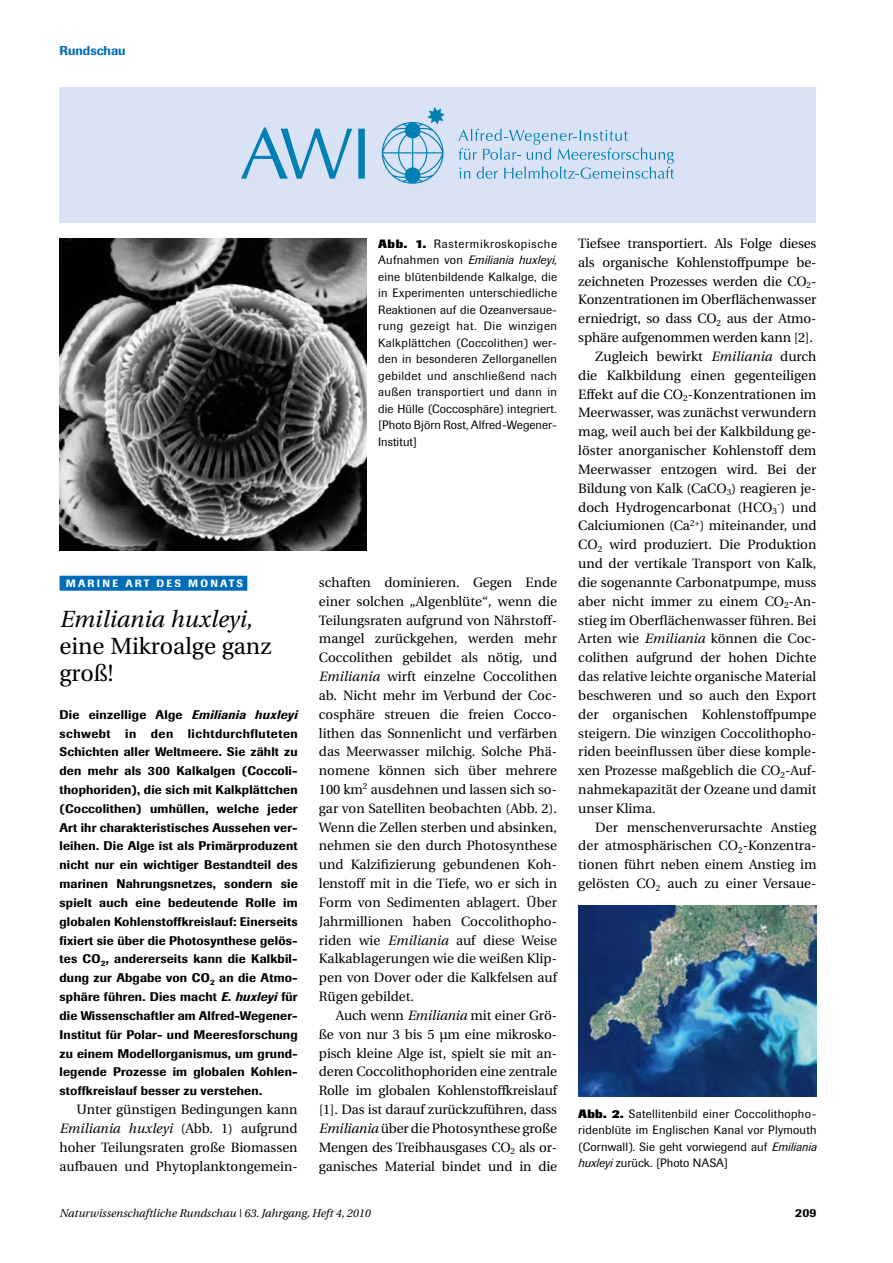
<style>
.page{position:relative;width:893px;height:1263px;background:#fff}
.page>*{position:absolute;margin:0;border:0;box-sizing:border-box;transform-origin:0 0}
.t1{font:23.25px/27px "Utopia";color:#000}
.t2{font:italic 23.25px "Utopia";color:#000}
.t3{font:13.5px/18.8px "Utopia";color:#000;text-align:justify}
.t4{font:500 12.75px "Berthold Imago BQ";color:#006db6}
.t5{font:500 12.45px/18.8px "Berthold Imago BQ";letter-spacing:.015em;color:#000;text-align:justify}
.t6{font:12px/16.5px "Berthold Imago BQ";letter-spacing:.01em;color:#000;text-align:justify}
.t7{font:500 12px "Berthold Imago BQ";color:#000}
.t8{font:italic 11.25px "Utopia";color:#000}
.t9{font:500 10.5px "Berthold Imago BQ";letter-spacing:.21em;color:#fff}
.s1{font-style:italic}
.s2{font-weight:800}
</style>
<div class="page">
<div style="left:60px;top:576px;width:187px;height:15px;background:#006db6"></div>
<div style="left:60px;top:87px;width:756px;height:136px;background:#dae3f5"></div>
<svg style="left:459px;top:129px;width:215px;height:50px"></svg>
<svg style="left:382px;top:107px;width:63px;height:77px"></svg>
<svg style="left:241px;top:127px;width:111px;height:52px"></svg>
<svg style="left:358px;top:128px;width:7px;height:51px"></svg>
<img style="left:60px;top:238px;width:306px;height:313px">
<img style="left:578px;top:906px;width:238px;height:190px">
<p class="t4" style="left:60px;top:42px;width:68px">Rundschau</p>
<p class="t9" style="left:66px;top:577px;width:179px">MARINE ART DES MONATS</p>
<h1 class="t2" style="left:60px;top:606px;width:194px">Emiliania huxleyi,</h1>
<h1 class="t1" style="left:60px;top:633px;width:213px">eine Mikroalge ganz groß!</h1>
<p class="t5" style="left:60px;top:705px;width:240px">Die einzellige Alge <span class="s1">Emiliania huxleyi </span>schwebt in den lichtdurchfluteten Schichten aller Weltmeere. Sie zählt zu den mehr als 300 Kalkalgen (Coccoli&shy;thophoriden), die sich mit Kalkplättchen (Coccolithen) umhüllen, welche jeder Art ihr charakteristisches Aussehen ver&shy;leihen. Die Alge ist als Primärproduzent nicht nur ein wichtiger Bestandteil des marinen Nahrungsnetzes, sondern sie spielt auch eine bedeutende Rolle im globalen Kohlenstoffkreislauf: Einerseits fixiert sie über die Photosynthese gelös&shy;tes CO<sub>2</sub>, andererseits kann die Kalkbil&shy;dung zur Abgabe von CO<sub>2</sub> an die Atmo&shy;sphäre führen. Dies macht <span class="s1">E. huxleyi</span> für die Wissenschaftler am Alfred-Wegener-Institut für Polar- und Meeresforschung zu einem Modellorganismus, um grund&shy;legende Prozesse im globalen Kohlen&shy;stoffkreislauf besser zu verstehen.</p>
<p class="t3" style="left:60px;top:1100px;width:240px;text-indent:17px">Unter günstigen Bedingungen kann <span class="s1">Emiliania huxleyi</span> (Abb. 1) aufgrund hoher Teilungsraten große Biomassen aufbauen und Phytoplanktongemein-</p>
<p class="t6" style="left:378px;top:236px;width:180px"><span class="s2">Abb. 1.</span> Rastermikroskopische Aufnahmen von <span class="s1">Emiliania huxleyi, </span>eine blütenbildende Kalkalge, die in Experimenten unterschiedliche Reaktionen auf die Ozeanversaue&shy;rung gezeigt hat. Die winzigen Kalkplättchen (Coccolithen) wer&shy;den in besonderen Zellorganellen gebildet und anschließend nach außen transportiert und dann in die Hülle (Coccosphäre) integriert. [Photo Björn Rost, Alfred-Wegener-Institut]</p>
<p class="t3" style="left:319px;top:573px;width:240px">schaften dominieren. Gegen Ende einer solchen „Algenblüte“, wenn die Teilungsraten aufgrund von Nährstoff&shy;mangel zurückgehen, werden mehr Coccolithen gebildet als nötig, und <span class="s1">Emiliania</span> wirft einzelne Coccolithen ab. Nicht mehr im Verbund der Coc&shy;cosphäre streuen die freien Cocco&shy;lithen das Sonnenlicht und verfärben das Meerwasser milchig. Solche Phä&shy;nomene können sich über mehrere 100 km<sup>2</sup> ausdehnen und lassen sich so&shy;gar von Satelliten beobachten (Abb. 2).<br>Wenn die Zellen sterben und absinken, nehmen sie den durch Photosynthese und Kalzifizierung gebundenen Koh&shy;lenstoff mit in die Tiefe, wo er sich in Form von Sedimenten ablagert. Über Jahrmillionen haben Coccolithopho&shy;riden wie <span class="s1">Emiliania</span> auf diese Weise Kalkablagerungen wie die weißen Klip&shy;pen von Dover oder die Kalkfelsen auf Rügen gebildet.</p>
<p class="t3" style="left:319px;top:1006px;width:240px;text-indent:17px">Auch wenn <span class="s1">Emiliania</span> mit einer Grö&shy;ße von nur 3 bis 5 µm eine mikrosko&shy;pisch kleine Alge ist, spielt sie mit an&shy;deren Coccolithophoriden eine zentrale Rolle im globalen Kohlenstoffkreislauf [1]. Das ist darauf zurückzuführen, dass <span class="s1">Emiliania</span> über die Photosynthese große Mengen des Treibhausgases CO<sub>2</sub> als or&shy;ganisches Material bindet und in die</p>
<p class="t3" style="left:578px;top:234px;width:240px">Tiefsee transportiert. Als Folge dieses</p>
<p class="t3" style="left:578px;top:253px;width:240px">als organische Kohlenstoffpumpe be-</p>
<p class="t3" style="left:578px;top:272px;width:240px">zeichneten Prozesses werden die CO<sub>2</sub>-</p>
<p class="t3" style="left:578px;top:291px;width:240px">Konzentrationen im Oberflächenwasser</p>
<p class="t3" style="left:578px;top:310px;width:240px">erniedrigt, so dass CO<sub>2</sub> aus der Atmo-</p>
<p class="t3" style="left:578px;top:328px;width:236px">sphäre aufgenommen werden kann [2].</p>
<p class="t3" style="left:595px;top:347px;width:223px">Zugleich bewirkt <span class="s1">Emiliania</span> durch</p>
<p class="t3" style="left:578px;top:366px;width:240px">die Kalkbildung einen gegenteiligen</p>
<p class="t3" style="left:578px;top:385px;width:240px">Effekt auf die CO<sub>2</sub>-Konzentrationen im</p>
<p class="t3" style="left:578px;top:404px;width:240px">Meerwasser, was zunächst verwundern</p>
<p class="t3" style="left:578px;top:422px;width:240px">mag, weil auch bei der Kalkbildung ge-</p>
<p class="t3" style="left:578px;top:441px;width:240px">löster anorganischer Kohlenstoff dem</p>
<p class="t3" style="left:578px;top:460px;width:240px">Meerwasser entzogen wird. Bei der</p>
<p class="t3" style="left:578px;top:479px;width:240px">Bildung von Kalk (CaCO<sub>3</sub>) reagieren je-</p>
<p class="t3" style="left:578px;top:498px;width:240px">doch Hydrogencarbonat (HCO<sub>3</sub><sup>-</sup>) und</p>
<p class="t3" style="left:578px;top:517px;width:240px">Calciumionen (Ca<sup>2+</sup>) miteinander, und</p>
<p class="t3" style="left:578px;top:535px;width:240px">CO<sub>2</sub> wird produziert. Die Produktion</p>
<p class="t3" style="left:578px;top:554px;width:240px">und der vertikale Transport von Kalk,</p>
<p class="t3" style="left:578px;top:573px;width:240px">die sogenannte Carbonatpumpe, muss</p>
<p class="t3" style="left:578px;top:592px;width:240px">aber nicht immer zu einem CO<sub>2</sub>-An-</p>
<p class="t3" style="left:578px;top:611px;width:240px">stieg im Oberflächenwasser führen. Bei</p>
<p class="t3" style="left:578px;top:630px;width:240px">Arten wie <span class="s1">Emiliania</span> können die Coc-</p>
<p class="t3" style="left:578px;top:648px;width:240px">colithen aufgrund der hohen Dichte</p>
<p class="t3" style="left:578px;top:667px;width:240px">das relative leichte organische Material</p>
<p class="t3" style="left:578px;top:686px;width:240px">beschweren und so auch den Export</p>
<p class="t3" style="left:578px;top:705px;width:240px">der organischen Kohlenstoffpumpe</p>
<p class="t3" style="left:578px;top:724px;width:240px">steigern. Die winzigen Coccolithopho-</p>
<p class="t3" style="left:578px;top:743px;width:240px">riden beeinflussen über diese komple-</p>
<p class="t3" style="left:578px;top:761px;width:240px">xen Prozesse maßgeblich die CO<sub>2</sub>-Auf-</p>
<p class="t3" style="left:578px;top:780px;width:240px">nahmekapazität der Ozeane und damit</p>
<p class="t3" style="left:578px;top:799px;width:79px">unser Klima.</p>
<p class="t3" style="left:595px;top:818px;width:223px">Der menschenverursachte Anstieg</p>
<p class="t3" style="left:578px;top:837px;width:240px">der atmosphärischen CO<sub>2</sub>-Konzentra-</p>
<p class="t3" style="left:578px;top:855px;width:240px">tionen führt neben einem Anstieg im</p>
<p class="t3" style="left:578px;top:874px;width:240px">gelösten CO<sub>2</sub> auch zu einer Versaue-</p>
<p class="t6" style="left:578px;top:1105px;width:240px"><span class="s2">Abb. 2.</span> Satellitenbild einer Coccolithopho&shy;ridenblüte im Englischen Kanal vor Plymouth (Cornwall). Sie geht vorwiegend auf <span class="s1">Emiliania huxleyi</span> zurück. [Photo NASA]</p>
<p class="t8" style="left:60px;top:1207px;width:312px">Naturwissenschaftliche Rundschau | 63. Jahrgang, Heft 4, 2010</p>
<p class="t7" style="left:795px;top:1206px;width:23px">209</p>
</div>
